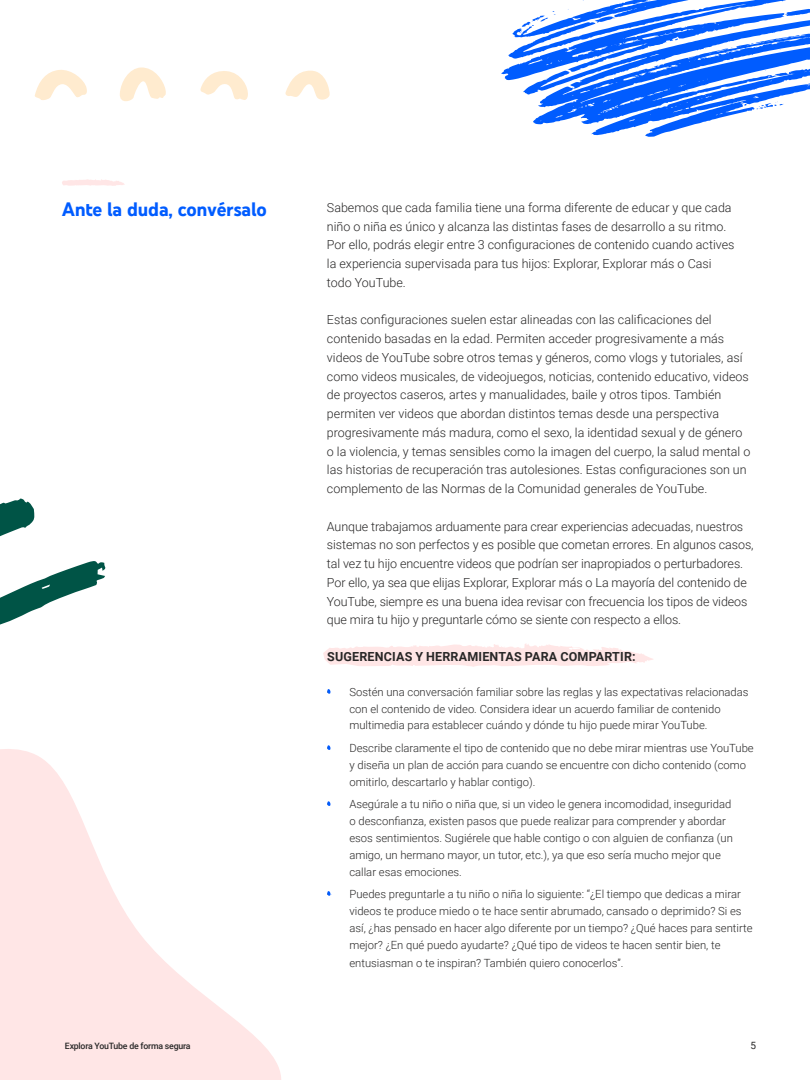
<style>
.page{position:relative;width:810px;height:1080px;background:#fff}
.page>*{position:absolute;margin:0;border:0;box-sizing:border-box;transform-origin:0 0}
.t1{font:700 20px "You Tube Sans";letter-spacing:-.015em;color:#005cff}
.t2{font:300 12.5px/18.8px "Roboto";color:#282727}
.t3{font:700 12.5px "Roboto";letter-spacing:.015em;color:#282727}
.t4{font:300 11.25px/16.9px "Roboto";color:#282727}
.t5{font:10px "Roboto";color:#282727}
.t6{font:500 8.75px "Roboto";letter-spacing:-.025em;color:#282727}
</style>
<div class="page">
<svg style="left:0;top:749px;width:281px;height:331px;fill:#ffe6e6"></svg>
<svg style="left:501px;top:0;width:309px;height:137px"></svg>
<svg style="left:35px;top:70px;width:52px;height:30px"></svg>
<svg style="left:120px;top:67px;width:46px;height:34px"></svg>
<svg style="left:200px;top:71px;width:48px;height:29px"></svg>
<svg style="left:285px;top:70px;width:45px;height:30px"></svg>
<svg style="left:323px;top:644px;width:330px;height:23px"></svg>
<svg style="left:0;top:499px;width:106px;height:126px"></svg>
<svg style="left:62px;top:179px;width:63px;height:7px"></svg>
<svg style="left:327px;top:689px;width:4px;height:5px"></svg>
<svg style="left:327px;top:745px;width:4px;height:5px"></svg>
<svg style="left:327px;top:801px;width:4px;height:5px"></svg>
<svg style="left:327px;top:891px;width:4px;height:5px"></svg>
<h1 class="t1" style="left:62px;top:193px;width:206px">Ante la duda, convérsalo</h1>
<p class="t2" style="left:327px;top:198px;width:409px">Sabemos que cada familia tiene una forma diferente de educar y que cada niño o niña es único y alcanza las distintas fases de desarrollo a su ritmo.<br>Por ello, podrás elegir entre 3 configuraciones de contenido cuando actives la experiencia supervisada para tus hijos: Explorar, Explorar más o Casi todo YouTube.</p>
<p class="t2" style="left:327px;top:310px;width:425px">Estas configuraciones suelen estar alineadas con las calificaciones del contenido basadas en la edad. Permiten acceder progresivamente a más videos de YouTube sobre otros temas y géneros, como vlogs y tutoriales, así como videos musicales, de videojuegos, noticias, contenido educativo, videos de proyectos caseros, artes y manualidades, baile y otros tipos. También permiten ver videos que abordan distintos temas desde una perspectiva progresivamente más madura, como el sexo, la identidad sexual y de género o la violencia, y temas sensibles como la imagen del cuerpo, la salud mental o las historias de recuperación tras autolesiones. Estas configuraciones son un complemento de las Normas de la Comunidad generales de YouTube.</p>
<p class="t2" style="left:327px;top:516px;width:428px">Aunque trabajamos arduamente para crear experiencias adecuadas, nuestros sistemas no son perfectos y es posible que cometan errores. En algunos casos, tal vez tu hijo encuentre videos que podrían ser inapropiados o perturbadores.<br>Por ello, ya sea que elijas Explorar, Explorar más o La mayoría del contenido de YouTube, siempre es una buena idea revisar con frecuencia los tipos de videos que mira tu hijo y preguntarle cómo se siente con respecto a ellos.</p>
<p class="t3" style="left:327px;top:647px;width:310px">SUGERENCIAS Y HERRAMIENTAS PARA COMPARTIR:</p>
<p class="t4" style="left:349px;top:683px;width:401px;text-indent:-22px">• Sostén una conversación familiar sobre las reglas y las expectativas relacionadas con el contenido de video. Considera idear un acuerdo familiar de contenido multimedia para establecer cuándo y dónde tu hijo puede mirar YouTube.</p>
<p class="t4" style="left:349px;top:739px;width:406px;text-indent:-22px">• Describe claramente el tipo de contenido que no debe mirar mientras use YouTube y diseña un plan de acción para cuando se encuentre con dicho contenido (como omitirlo, descartarlo y hablar contigo).</p>
<p class="t4" style="left:349px;top:795px;width:385px;text-indent:-22px">• Asegúrale a tu niño o niña que, si un video le genera incomodidad, inseguridad o desconfianza, existen pasos que puede realizar para comprender y abordar esos sentimientos. Sugiérele que hable contigo o con alguien de confianza (un amigo, un hermano mayor, un tutor, etc.), ya que eso sería mucho mejor que callar esas emociones.</p>
<p class="t4" style="left:349px;top:885px;width:405px;text-indent:-22px">• Puedes preguntarle a tu niño o niña lo siguiente: “¿El tiempo que dedicas a mirar videos te produce miedo o te hace sentir abrumado, cansado o deprimido? Si es así, ¿has pensado en hacer algo diferente por un tiempo? ¿Qué haces para sentirte mejor? ¿En qué puedo ayudarte? ¿Qué tipo de videos te hacen sentir bien, te</p>
<p class="t4" style="left:349px;top:954px;width:276px">entusiasman o te inspiran? También quiero conocerlos”.</p>
<p class="t6" style="left:65px;top:1040px;width:127px">Explora YouTube de forma segura</p>
<p class="t5" style="left:751px;top:1038px;width:7px">5</p>
</div>
